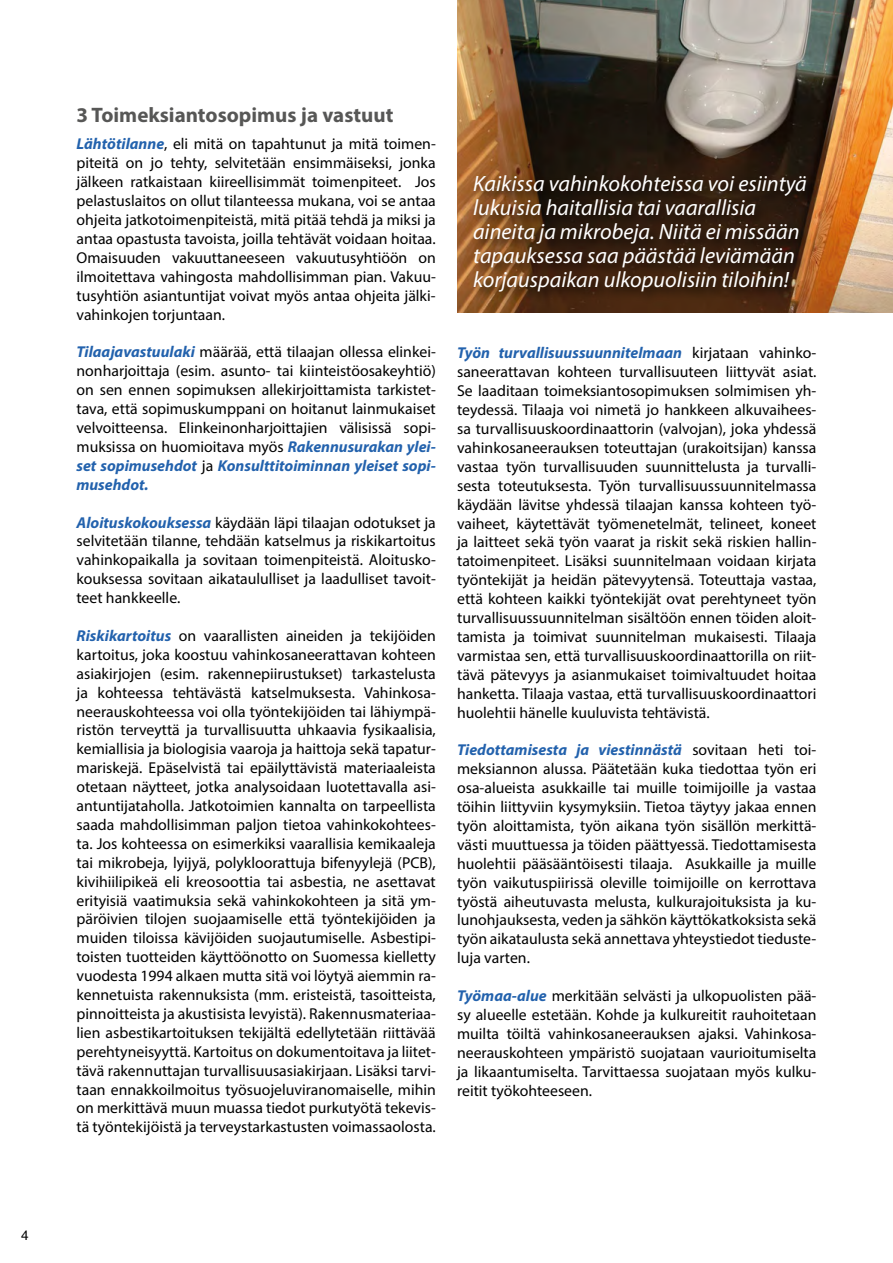
<style>
.page{position:relative;width:893px;height:1263px;background:#fff}
.page>*{position:absolute;margin:0;border:0;box-sizing:border-box;transform-origin:0 0}
.t1{font:italic 22.2px/24px "Myriad Pro";color:#fff}
.t2{font:700 21px "Myriad Pro";color:#575756}
.t3{font:15.75px/18.9px "Myriad Pro";color:#000;text-align:justify}
.t4{font:13.5px "Helvetica LT Std";color:#000}
.s1{font-weight:700;font-style:italic;color:#2362ad}
</style>
<div class="page">
<img style="left:457px;top:0;width:436px;height:313px">
<div style="left:471px;top:173px;width:350px;height:132px;background:#000;opacity:.75"></div>
<p class="t4" style="left:21px;top:1227px;width:9px">4</p>
<h2 class="t2" style="left:77px;top:101px;width:318px">3 Toimeksiantosopimus ja vastuut</h2>
<p class="t3" style="left:77px;top:134px;width:361px"><span class="s1">Lähtötilanne</span>, eli mitä on tapahtunut ja mitä toimen&shy;piteitä on jo tehty, selvitetään ensimmäiseksi, jonka jälkeen ratkaistaan kiireellisimmät toimenpiteet. Jos pelastuslaitos on ollut tilanteessa mukana, voi se antaa ohjeita jatkotoimenpiteistä, mitä pitää tehdä ja miksi ja antaa opastusta tavoista, joilla tehtävät voidaan hoitaa.<br>Omaisuuden vakuuttaneeseen vakuutusyhtiöön on ilmoitettava vahingosta mahdollisimman pian. Vakuu&shy;tusyhtiön asiantuntijat voivat myös antaa ohjeita jälki&shy;vahinkojen torjuntaan.</p>
<p class="t3" style="left:77px;top:342px;width:361px"><span class="s1">Tilaajavastuulaki</span> määrää, että tilaajan ollessa elinkei&shy;nonharjoittaja (esim. asunto- tai kiinteistöosakeyhtiö) on sen ennen sopimuksen allekirjoittamista tarkistet&shy;tava, että sopimuskumppani on hoitanut lainmukaiset velvoitteensa. Elinkeinonharjoittajien välisissä sopi&shy;muksissa on huomioitava myös <span class="s1">Rakennusurakan ylei&shy;set sopimusehdot</span> ja <span class="s1">Konsulttitoiminnan yleiset sopi&shy;musehdot.</span></p>
<p class="t3" style="left:77px;top:512px;width:361px"><span class="s1">Aloituskokouksessa</span> käydään läpi tilaajan odotukset ja selvitetään tilanne, tehdään katselmus ja riskikartoitus vahinkopaikalla ja sovitaan toimenpiteistä. Aloitusko&shy;kouksessa sovitaan aikataululliset ja laadulliset tavoit&shy;teet hankkeelle.</p>
<p class="t3" style="left:77px;top:626px;width:361px"><span class="s1">Riskikartoitus</span> on vaarallisten aineiden ja tekijöiden kartoitus, joka koostuu vahinkosaneerattavan kohteen asiakirjojen (esim. rakennepiirustukset) tarkastelusta ja kohteessa tehtävästä katselmuksesta. Vahinkosa&shy;neerauskohteessa voi olla työntekijöiden tai lähiympä&shy;ristön terveyttä ja turvallisuutta uhkaavia fysikaalisia, kemiallisia ja biologisia vaaroja ja haittoja sekä tapatur&shy;mariskejä. Epäselvistä tai epäilyttävistä materiaaleista otetaan näytteet, jotka analysoidaan luotettavalla asi&shy;antuntijataholla. Jatkotoimien kannalta on tarpeellista saada mahdollisimman paljon tietoa vahinkokohtees&shy;ta. Jos kohteessa on esimerkiksi vaarallisia kemikaaleja tai mikrobeja, lyijyä, polykloorattuja bifenyylejä (PCB), kivihiilipikeä eli kreosoottia tai asbestia, ne asettavat erityisiä vaatimuksia sekä vahinkokohteen ja sitä ym&shy;päröivien tilojen suojaamiselle että työntekijöiden ja muiden tiloissa kävijöiden suojautumiselle. Asbestipi&shy;toisten tuotteiden käyttöönotto on Suomessa kielletty vuodesta 1994 alkaen mutta sitä voi löytyä aiemmin ra&shy;kennetuista rakennuksista (mm. eristeistä, tasoitteista, pinnoitteista ja akustisista levyistä). Rakennusmateriaa&shy;lien asbestikartoituksen tekijältä edellytetään riittävää perehtyneisyyttä. Kartoitus on dokumentoitava ja liitet&shy;tävä rakennuttajan turvallisuusasiakirjaan. Lisäksi tarvi&shy;taan ennakkoilmoitus työsuojeluviranomaiselle, mihin on merkittävä muun muassa tiedot purkutyötä tekevis&shy;tä työntekijöistä ja terveystarkastusten voimassaolosta.</p>
<h1 class="t1" style="left:473px;top:171px;width:335px">Kaikissa vahinkokohteissa voi esiintyä lukuisia haitallisia tai vaarallisia aineita ja mikrobeja. Niitä ei missään tapauksessa saa päästää leviämään korjauspaikan ulkopuolisiin tiloihin!</h1>
<p class="t3" style="left:457px;top:343px;width:361px"><span class="s1">Työn turvallisuussuunnitelmaan</span> kirjataan vahinko&shy;saneerattavan kohteen turvallisuuteen liittyvät asiat.<br>Se laaditaan toimeksiantosopimuksen solmimisen yh&shy;teydessä. Tilaaja voi nimetä jo hankkeen alkuvaihees&shy;sa turvallisuuskoordinaattorin (valvojan), joka yhdessä vahinkosaneerauksen toteuttajan (urakoitsijan) kanssa vastaa työn turvallisuuden suunnittelusta ja turvalli&shy;sesta toteutuksesta. Työn turvallisuussuunnitelmassa käydään lävitse yhdessä tilaajan kanssa kohteen työ&shy;vaiheet, käytettävät työmenetelmät, telineet, koneet ja laitteet sekä työn vaarat ja riskit sekä riskien hallin&shy;tatoimenpiteet. Lisäksi suunnitelmaan voidaan kirjata työntekijät ja heidän pätevyytensä. Toteuttaja vastaa, että kohteen kaikki työntekijät ovat perehtyneet työn turvallisuussuunnitelman sisältöön ennen töiden aloit&shy;tamista ja toimivat suunnitelman mukaisesti. Tilaaja varmistaa sen, että turvallisuuskoordinaattorilla on riit&shy;tävä pätevyys ja asianmukaiset toimivaltuudet hoitaa hanketta. Tilaaja vastaa, että turvallisuuskoordinaattori huolehtii hänelle kuuluvista tehtävistä.</p>
<p class="t3" style="left:457px;top:740px;width:361px"><span class="s1">Tiedottamisesta ja viestinnästä</span> sovitaan heti toi&shy;meksiannon alussa. Päätetään kuka tiedottaa työn eri osa-alueista asukkaille tai muille toimijoille ja vastaa töihin liittyviin kysymyksiin. Tietoa täytyy jakaa ennen työn aloittamista, työn aikana työn sisällön merkittä&shy;västi muuttuessa ja töiden päättyessä. Tiedottamisesta huolehtii pääsääntöisesti tilaaja. Asukkaille ja muille työn vaikutuspiirissä oleville toimijoille on kerrottava työstä aiheutuvasta melusta, kulkurajoituksista ja ku&shy;lunohjauksesta, veden ja sähkön käyttökatkoksista sekä työn aikataulusta sekä annettava yhteystiedot tieduste&shy;luja varten.</p>
<p class="t3" style="left:457px;top:986px;width:361px"><span class="s1">Työmaa-alue</span> merkitään selvästi ja ulkopuolisten pää&shy;sy alueelle estetään. Kohde ja kulkureitit rauhoitetaan muilta töiltä vahinkosaneerauksen ajaksi. Vahinkosa&shy;neerauskohteen ympäristö suojataan vaurioitumiselta ja likaantumiselta. Tarvittaessa suojataan myös kulku&shy;reitit työkohteeseen.</p>
</div>
